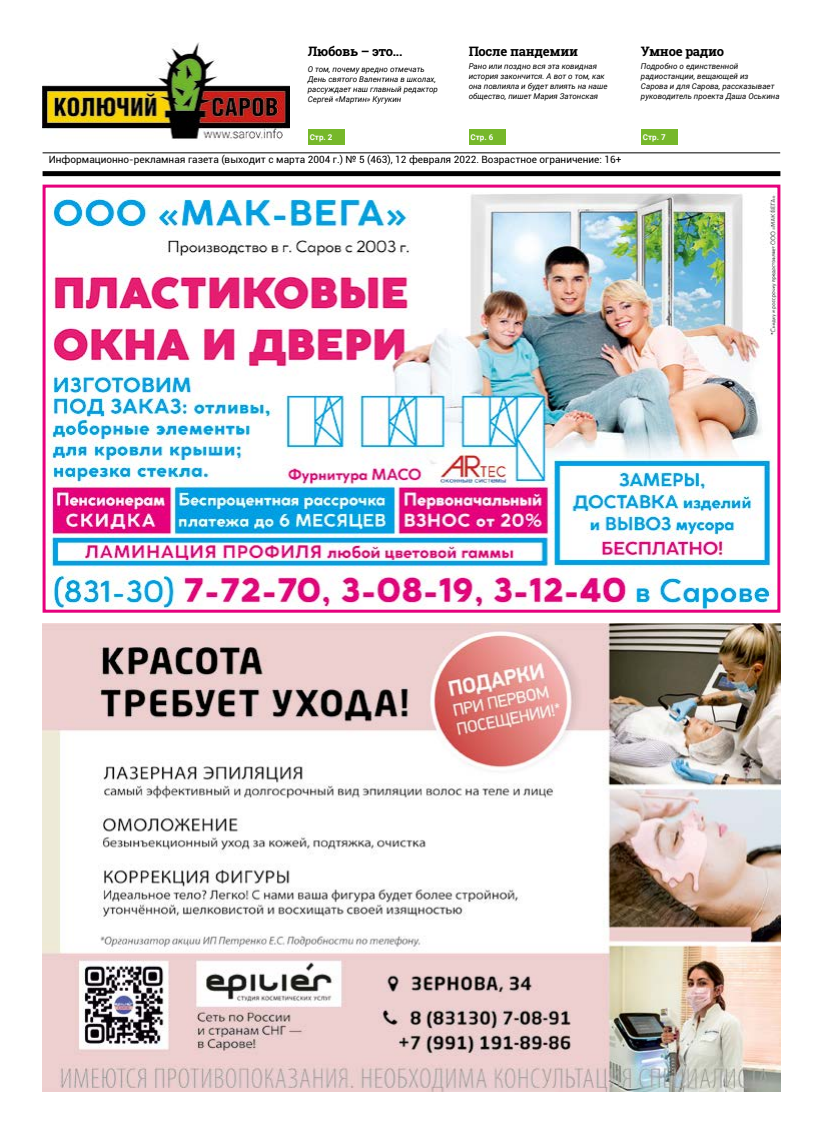
<style>
.page{position:relative;width:823px;height:1134px;background:#fff}
.page>*{position:absolute;margin:0;border:0;box-sizing:border-box;transform-origin:0 0}
.t1{font:700 13px "Roboto Slab";letter-spacing:-.02em;color:#000}
.t2{font:10px "Roboto";color:#000}
.t3{font:italic 8px/10px "Roboto";color:#000}
.t4{font:700 8px "Roboto";color:#fff}
</style>
<div class="page">
<hr style="left:43px;top:152px;width:736px;height:1px;background:#000">
<div style="left:43px;top:171px;width:737px;height:5px;background:#000"></div>
<img style="left:43px;top:43px;width:246px;height:97px">
<div style="left:307px;top:130px;width:37px;height:15px;background:#76b82a"></div>
<div style="left:468px;top:130px;width:37px;height:15px;background:#76b82a"></div>
<div style="left:640px;top:130px;width:37px;height:15px;background:#76b82a"></div>
<img style="left:47px;top:192px;width:729px;height:417px">
<div style="left:43px;top:185px;width:737px;height:428px;border:3px solid #e6007d"></div>
<img style="left:43px;top:624px;width:737px;height:467px">
<h1 class="t1" style="left:307px;top:43px;width:96px">Любовь – это...</h1>
<p class="t3" style="left:307px;top:64px;width:132px">О том, почему вредно отмечать<br>День святого Валентина в школах, рассуждает наш главный редактор<br>Сергей «Мартин» Кугукин</p>
<h1 class="t1" style="left:468px;top:43px;width:111px">После пандемии</h1>
<p class="t3" style="left:468px;top:61px;width:140px">Рано или поздно вся эта ковидная история закончится. А вот о том, как она повлияла и будет влиять на наше общество, пишет Мария Затонская</p>
<h1 class="t1" style="left:640px;top:43px;width:85px">Умное радио</h1>
<p class="t3" style="left:640px;top:61px;width:140px">Подробно о единственной радиостанции, вещающей из<br>Сарова и для Сарова, рассказывает руководитель проекта Даша Оськина</p>
<p class="t4" style="left:309px;top:132px;width:24px">Стр. 2</p>
<p class="t4" style="left:470px;top:132px;width:24px">Стр. 6</p>
<p class="t4" style="left:642px;top:132px;width:24px">Стр. 7</p>
<p class="t2" style="left:49px;top:153px;width:573px">Информационно-рекламная газета (выходит с марта 2004 г.) № 5 (463), 12 февраля 2022. Возрастное ограничение: 16+</p>
</div>
